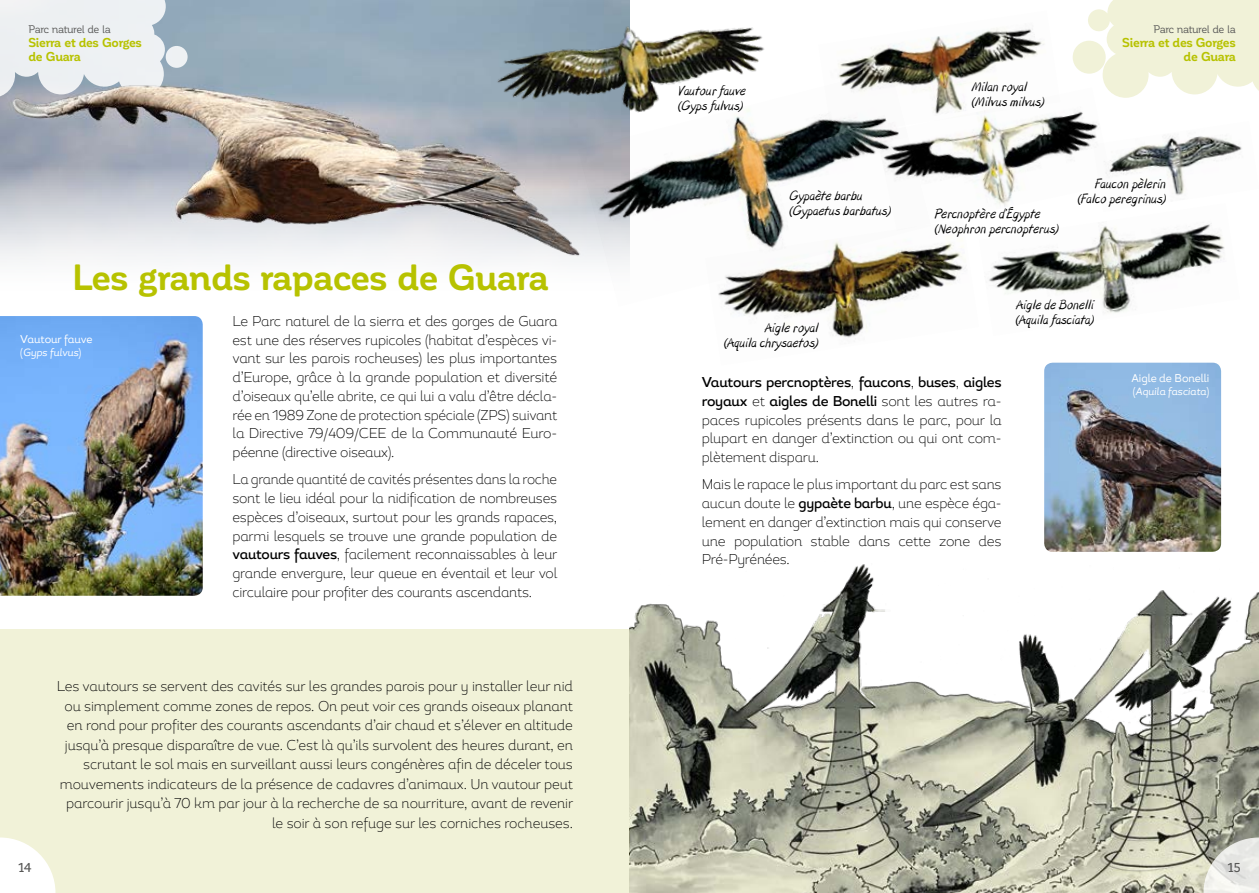
<style>
.page{position:relative;width:1259px;height:893px;background:#fff}
.page>*{position:absolute;margin:0;border:0;box-sizing:border-box;transform-origin:0 0}
.t1{font:700 36px "Corporative Soft";letter-spacing:-.02em;color:#b7c200}
.t2{font:200 14.25px/18.8px "Magallanes";letter-spacing:-.01em;color:#000;text-align:justify;scale:.95 1}
.t3{font:200 14.25px/18.8px "Magallanes";letter-spacing:-.01em;color:#000;text-align:justify;scale:.93 1}
.t4{font:italic 14.25px/15px "Postcard";color:#000}
.t5{font:200 14.25px/18.8px "Magallanes";letter-spacing:-.01em;color:#000;text-align:justify;scale:.96 1}
.t6{font:700 12.75px/13.8px "Corporative Soft";letter-spacing:-.025em;color:#b7c200}
.t7{font:500 12.75px "Corporative Soft";color:#575756}
.t8{font:11.25px "Magallanes";letter-spacing:-.01em;color:#fff;scale:.95 1}
.t9{font:10.8px "Corporative Soft";letter-spacing:-.045em;color:#575756}
.t10{font:italic 10.5px "Magallanes";letter-spacing:-.01em;color:#fff;scale:.95 1}
.s1{font-weight:500}
.s2{font-style:normal}
</style>
<div class="page">
<div style="left:0;top:629px;width:629px;height:264px;background:#f1f2d8"></div>
<img style="left:629px;top:564px;width:630px;height:329px">
<svg style="left:1072px;top:0;width:187px;height:98px"></svg>
<svg style="left:1203px;top:837px;width:56px;height:56px"></svg>
<img style="left:989px;top:223px;width:236px;height:90px">
<img style="left:732px;top:242px;width:232px;height:96px">
<img style="left:931px;top:88px;width:181px;height:143px">
<img style="left:1093px;top:121px;width:149px;height:91px">
<img style="left:838px;top:28px;width:222px;height:108px">
<img style="left:629px;top:69px;width:302px;height:238px">
<img style="left:1044px;top:363px;width:177px;height:189px">
<img style="left:0;top:0;width:629px;height:267px">
<svg style="left:0;top:837px;width:55px;height:56px"></svg>
<img style="left:479px;top:0;width:301px;height:149px">
<img style="left:0;top:316px;width:203px;height:280px">
<p class="t9" style="left:28px;top:23px;width:84px">Parc naturel de la</p>
<p class="t6" style="left:28px;top:36px;width:115px">Sierra et des Gorges de Guara</p>
<h1 class="t1" style="left:72px;top:258px;width:478px">Les grands rapaces de Guara</h1>
<p class="t2" style="left:232px;top:312px;width:343px">Le Parc naturel de la sierra et des gorges de Guara est une des réserves rupicoles (habitat d’espèces vi&shy;vant sur les parois rocheuses) les plus importantes d’Europe, grâce à la grande population et diversité d’oiseaux qu’elle abrite, ce qui lui a valu d’être décla&shy;rée en 1989 Zone de protection spéciale (ZPS) suivant la Directive 79/409/CEE de la Communauté Euro&shy;péenne (directive oiseaux).</p>
<p class="t3" style="left:232px;top:470px;width:351px">La grande quantité de cavités présentes dans la roche sont le lieu idéal pour la nidification de nombreuses espèces d’oiseaux, surtout pour les grands rapaces, parmi lesquels se trouve une grande population de <span class="s1">vautours fauves</span>, facilement reconnaissables à leur grande envergure, leur queue en éventail et leur vol circulaire pour profiter des courants ascendants.</p>
<p class="t8" style="left:20px;top:332px;width:78px">Vautour fauve</p>
<p class="t10" style="left:20px;top:346px;width:66px"><span class="s2">(</span>Gyps fulvus<span class="s2">)</span></p>
<p class="t7" style="left:19px;top:861px;width:14px">14</p>
<p class="t2" style="left:57px;top:677px;width:545px;line-height:19.5px;text-align:right">Les vautours se servent des cavités sur les grandes parois pour y installer leur nid ou simplement comme zones de repos. On peut voir ces grands oiseaux planant en rond pour profiter des courants ascendants d’air chaud et s’élever en altitude jusqu’à presque disparaître de vue. C’est là qu’ils survolent des heures durant, en scrutant le sol mais en surveillant aussi leurs congénères afin de déceler tous mouvements indicateurs de la présence de cadavres d’animaux. Un vautour peut parcourir jusqu’à 70 km par jour à la recherche de sa nourriture, avant de revenir le soir à son refuge sur les corniches rocheuses.</p>
<p class="t4" style="left:678px;top:83px;width:69px">Vautour fauve (Gyps fulvus)</p>
<p class="t4" style="left:789px;top:189px;width:103px">Gypaète barbu (Gypaetus barbatus)</p>
<p class="t4" style="left:724px;top:320px;width:96px;text-align:right">Aigle royal<br>(Aquila chrysaetos)</p>
<p class="t4" style="left:972px;top:80px;width:74px">Milan royal (Milvus milvus)</p>
<p class="t9" style="left:1153px;top:24px;width:84px">Parc naturel de la</p>
<p class="t6" style="left:1122px;top:36px;width:115px;text-align:right">Sierra et des Gorges de Guara</p>
<p class="t4" style="left:935px;top:206px;width:125px">Percnoptère d’Égypte (Neophron percnopterus)</p>
<p class="t4" style="left:1077px;top:176px;width:90px;text-align:right">Faucon pèlerin (Falco peregrinus)</p>
<p class="t4" style="left:1015px;top:297px;width:80px">Aigle de Bonelli (Aquila fasciata)</p>
<p class="t5" style="left:702px;top:373px;width:314px"><span class="s1">Vautours percnoptères</span>, <span class="s1">faucons</span>, <span class="s1">buses</span>, <span class="s1">aigles royaux</span> et <span class="s1">aigles de Bonelli</span> sont les autres ra&shy;paces rupicoles présents dans le parc, pour la plupart en danger d’extinction ou qui ont com&shy;plètement disparu.</p>
<p class="t2" style="left:702px;top:475px;width:317px">Mais le rapace le plus important du parc est sans aucun doute le <span class="s1">gypaète barbu</span>, une espèce éga&shy;lement en danger d’extinction mais qui conserve une population stable dans cette zone des Pré-Pyrénées.</p>
<p class="t8" style="left:1131px;top:371px;width:83px">Aigle de Bonelli</p>
<p class="t10" style="left:1132px;top:385px;width:82px"><span class="s2">(</span>Aquila fasciata<span class="s2">)</span></p>
<p class="t7" style="left:1228px;top:861px;width:14px">15</p>
</div>
